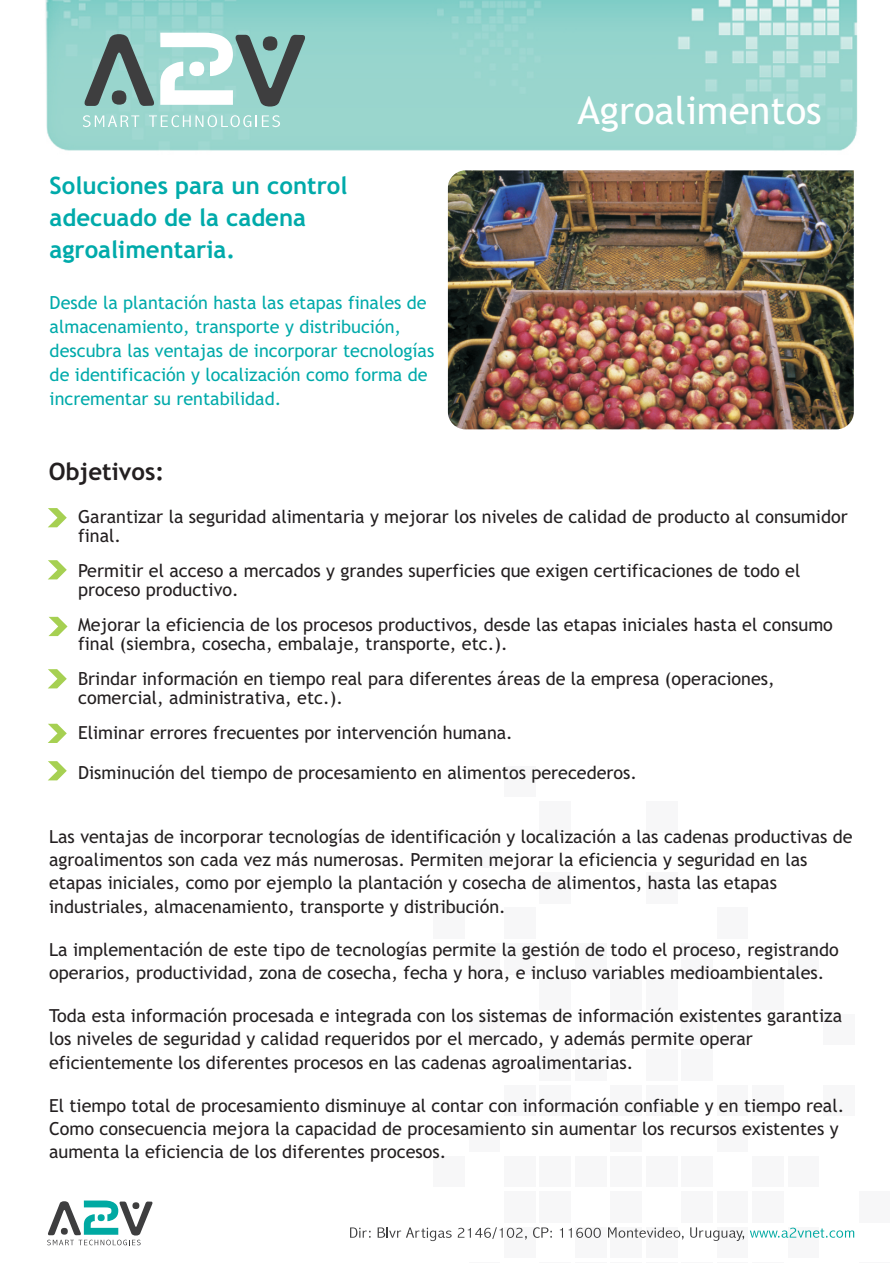
<style>
.page{position:relative;width:893px;height:1263px;background:#fff}
.page>*{position:absolute;margin:0;border:0;box-sizing:border-box;transform-origin:0 0}
.t1{font:38.25px "Trebuchet MS";color:#fff}
.t2{font:700 24px/32.1px "Trebuchet MS";color:#0aa}
.t3{font:700 24px "Trebuchet MS";color:#231f20}
.t4{font:18px/23.2px "Trebuchet MS";color:#231f20}
.t5{font:18px/24px "Trebuchet MS";color:#0aa}
</style>
<div class="page">
<img style="left:45px;top:0;width:813px;height:151px">
<div style="left:434px;top:908px;width:30px;height:30px;background:#f7f7f8"></div>
<div style="left:434px;top:1156px;width:30px;height:31px;background:#f7f7f8"></div>
<div style="left:469px;top:837px;width:31px;height:31px;background:#f7f7f8"></div>
<div style="left:469px;top:943px;width:31px;height:31px;background:#f7f7f8"></div>
<div style="left:469px;top:1014px;width:31px;height:31px;background:#f7f7f8"></div>
<div style="left:469px;top:1120px;width:31px;height:31px;background:#f7f7f8"></div>
<hr style="left:469px;top:1262px;width:31px;height:1px;background:#f7f7f8">
<div style="left:504px;top:766px;width:31px;height:31px;background:#f7f7f8"></div>
<div style="left:504px;top:908px;width:31px;height:30px;background:#f7f7f8"></div>
<div style="left:504px;top:943px;width:31px;height:31px;background:#f7f7f8"></div>
<div style="left:504px;top:1085px;width:31px;height:31px;background:#f7f7f8"></div>
<div style="left:504px;top:1156px;width:31px;height:31px;background:#f7f7f8"></div>
<div style="left:504px;top:1191px;width:31px;height:31px;background:#f7f7f8"></div>
<div style="left:504px;top:1227px;width:31px;height:31px;background:#f7f7f8"></div>
<div style="left:540px;top:801px;width:31px;height:31px;background:#f7f7f8"></div>
<div style="left:540px;top:872px;width:31px;height:31px;background:#f7f7f8"></div>
<div style="left:540px;top:979px;width:31px;height:30px;background:#f7f7f8"></div>
<div style="left:540px;top:1050px;width:31px;height:30px;background:#f7f7f8"></div>
<div style="left:540px;top:1085px;width:31px;height:31px;background:#f7f7f8"></div>
<div style="left:540px;top:1156px;width:31px;height:31px;background:#f7f7f8"></div>
<div style="left:540px;top:1191px;width:31px;height:31px;background:#f7f7f8"></div>
<hr style="left:540px;top:1262px;width:31px;height:1px;background:#f7f7f8">
<div style="left:575px;top:943px;width:31px;height:31px;background:#f7f7f8"></div>
<div style="left:575px;top:1050px;width:31px;height:30px;background:#f7f7f8"></div>
<div style="left:575px;top:1156px;width:31px;height:31px;background:#f7f7f8"></div>
<div style="left:575px;top:1227px;width:31px;height:31px;background:#f7f7f8"></div>
<hr style="left:575px;top:1262px;width:31px;height:1px;background:#f7f7f8">
<div style="left:611px;top:979px;width:31px;height:30px;background:#f7f7f8"></div>
<div style="left:611px;top:1014px;width:31px;height:31px;background:#f7f7f8"></div>
<div style="left:611px;top:1085px;width:31px;height:31px;background:#f7f7f8"></div>
<div style="left:611px;top:1120px;width:31px;height:31px;background:#f7f7f8"></div>
<div style="left:611px;top:1156px;width:31px;height:31px;background:#f7f7f8"></div>
<div style="left:611px;top:1191px;width:31px;height:31px;background:#f7f7f8"></div>
<div style="left:611px;top:1227px;width:31px;height:31px;background:#f7f7f8"></div>
<hr style="left:611px;top:1262px;width:31px;height:1px;background:#f7f7f8">
<div style="left:646px;top:801px;width:31px;height:31px;background:#f7f7f8"></div>
<div style="left:646px;top:872px;width:31px;height:31px;background:#f7f7f8"></div>
<div style="left:646px;top:979px;width:31px;height:30px;background:#f7f7f8"></div>
<div style="left:646px;top:1050px;width:31px;height:30px;background:#f7f7f8"></div>
<div style="left:646px;top:1085px;width:31px;height:31px;background:#f7f7f8"></div>
<div style="left:646px;top:1156px;width:31px;height:31px;background:#f7f7f8"></div>
<div style="left:646px;top:1227px;width:31px;height:31px;background:#f7f7f8"></div>
<hr style="left:646px;top:1262px;width:31px;height:1px;background:#f7f7f8">
<div style="left:682px;top:943px;width:30px;height:31px;background:#f7f7f8"></div>
<div style="left:682px;top:1014px;width:30px;height:31px;background:#f7f7f8"></div>
<div style="left:682px;top:1050px;width:30px;height:30px;background:#f7f7f8"></div>
<div style="left:682px;top:1156px;width:30px;height:31px;background:#f7f7f8"></div>
<div style="left:682px;top:1191px;width:30px;height:31px;background:#f7f7f8"></div>
<hr style="left:682px;top:1262px;width:30px;height:1px;background:#f7f7f8">
<div style="left:717px;top:837px;width:31px;height:31px;background:#f7f7f8"></div>
<div style="left:717px;top:908px;width:31px;height:30px;background:#f7f7f8"></div>
<div style="left:717px;top:1014px;width:31px;height:31px;background:#f7f7f8"></div>
<div style="left:717px;top:1085px;width:31px;height:31px;background:#f7f7f8"></div>
<div style="left:717px;top:1120px;width:31px;height:31px;background:#f7f7f8"></div>
<div style="left:717px;top:1191px;width:31px;height:31px;background:#f7f7f8"></div>
<div style="left:717px;top:1227px;width:31px;height:31px;background:#f7f7f8"></div>
<hr style="left:717px;top:1262px;width:31px;height:1px;background:#f7f7f8">
<div style="left:753px;top:979px;width:30px;height:30px;background:#f7f7f8"></div>
<div style="left:753px;top:1085px;width:30px;height:31px;background:#f7f7f8"></div>
<div style="left:753px;top:1156px;width:30px;height:31px;background:#f7f7f8"></div>
<div style="left:753px;top:1191px;width:30px;height:31px;background:#f7f7f8"></div>
<hr style="left:753px;top:1262px;width:30px;height:1px;background:#f7f7f8">
<div style="left:788px;top:943px;width:31px;height:31px;background:#f7f7f8"></div>
<div style="left:788px;top:1156px;width:31px;height:31px;background:#f7f7f8"></div>
<div style="left:788px;top:1227px;width:31px;height:31px;background:#f7f7f8"></div>
<div style="left:824px;top:1014px;width:30px;height:31px;background:#f7f7f8"></div>
<div style="left:824px;top:1085px;width:30px;height:31px;background:#f7f7f8"></div>
<div style="left:859px;top:1191px;width:31px;height:31px;background:#f7f7f8"></div>
<hr style="left:859px;top:1262px;width:31px;height:1px;background:#f7f7f8">
<svg style="left:47px;top:1200px;width:106px;height:45px"></svg>
<svg style="left:350px;top:1227px;width:21px;height:11px"></svg>
<svg style="left:378px;top:1227px;width:74px;height:14px"></svg>
<svg style="left:458px;top:1227px;width:69px;height:12px"></svg>
<svg style="left:533px;top:1227px;width:19px;height:11px"></svg>
<svg style="left:560px;top:1228px;width:3px;height:10px"></svg>
<svg style="left:569px;top:1228px;width:32px;height:10px"></svg>
<svg style="left:608px;top:1227px;width:76px;height:12px"></svg>
<svg style="left:690px;top:1227px;width:54px;height:14px"></svg>
<svg style="left:750px;top:1227px;width:104px;height:11px"></svg>
<svg style="left:84px;top:33px;width:222px;height:74px"></svg>
<svg style="left:83px;top:115px;width:56px;height:12px"></svg>
<svg style="left:149px;top:115px;width:131px;height:12px"></svg>
<img style="left:448px;top:170px;width:406px;height:259px">
<svg style="left:48px;top:617px;width:20px;height:19px"></svg>
<svg style="left:48px;top:560px;width:19px;height:19px"></svg>
<svg style="left:48px;top:761px;width:19px;height:19px"></svg>
<svg style="left:48px;top:724px;width:19px;height:19px"></svg>
<svg style="left:48px;top:508px;width:19px;height:19px"></svg>
<svg style="left:48px;top:669px;width:19px;height:19px"></svg>
<h2 class="t2" style="left:50px;top:172px;width:299px">Soluciones para un control adecuado de la cadena agroalimentaria.</h2>
<p class="t5" style="left:50px;top:292px;width:386px">Desde la plantación hasta las etapas finales de almacenamiento, transporte y distribución, descubra las ventajas de incorporar tecnologías de identificación y localización como forma de incrementar su rentabilidad.</p>
<h2 class="t3" style="left:49px;top:462px;width:117px">Objetivos:</h2>
<h1 class="t1" style="left:577px;top:96px;width:246px">Agroalimentos</h1>
<p class="t4" style="left:78px;top:508px;width:771px;line-height:19px">Garantizar la seguridad alimentaria y mejorar los niveles de calidad de producto al consumidor final.</p>
<p class="t4" style="left:78px;top:562px;width:724px;line-height:19px">Permitir el acceso a mercados y grandes superficies que exigen certificaciones de todo el proceso productivo.</p>
<p class="t4" style="left:78px;top:616px;width:756px;line-height:19px">Mejorar la eficiencia de los procesos productivos, desde las etapas iniciales hasta el consumo final (siembra, cosecha, embalaje, transporte, etc.).</p>
<p class="t4" style="left:78px;top:671px;width:698px;line-height:19px">Brindar información en tiempo real para diferentes áreas de la empresa (operaciones, comercial, administrativa, etc.).</p>
<p class="t4" style="left:78px;top:723px;width:436px">Eliminar errores frecuentes por intervención humana.</p>
<p class="t4" style="left:78px;top:762px;width:560px">Disminución del tiempo de procesamiento en alimentos perecederos.</p>
<p class="t4" style="left:49px;top:826px;width:805px">Las ventajas de incorporar tecnologías de identificación y localización a las cadenas productivas de agroalimentos son cada vez más numerosas. Permiten mejorar la eficiencia y seguridad en las etapas iniciales, como por ejemplo la plantación y cosecha de alimentos, hasta las etapas industriales, almacenamiento, transporte y distribución.</p>
<p class="t4" style="left:49px;top:939px;width:791px">La implementación de este tipo de tecnologías permite la gestión de todo el proceso, registrando operarios, productividad, zona de cosecha, fecha y hora, e incluso variables medioambientales.</p>
<p class="t4" style="left:49px;top:1005px;width:794px">Toda esta información procesada e integrada con los sistemas de información existentes garantiza los niveles de seguridad y calidad requeridos por el mercado, y además permite operar eficientemente los diferentes procesos en las cadenas agroalimentarias.</p>
<p class="t4" style="left:49px;top:1095px;width:797px">El tiempo total de procesamiento disminuye al contar con información confiable y en tiempo real.<br>Como consecuencia mejora la capacidad de procesamiento sin aumentar los recursos existentes y aumenta la eficiencia de los diferentes procesos.</p>
</div>
